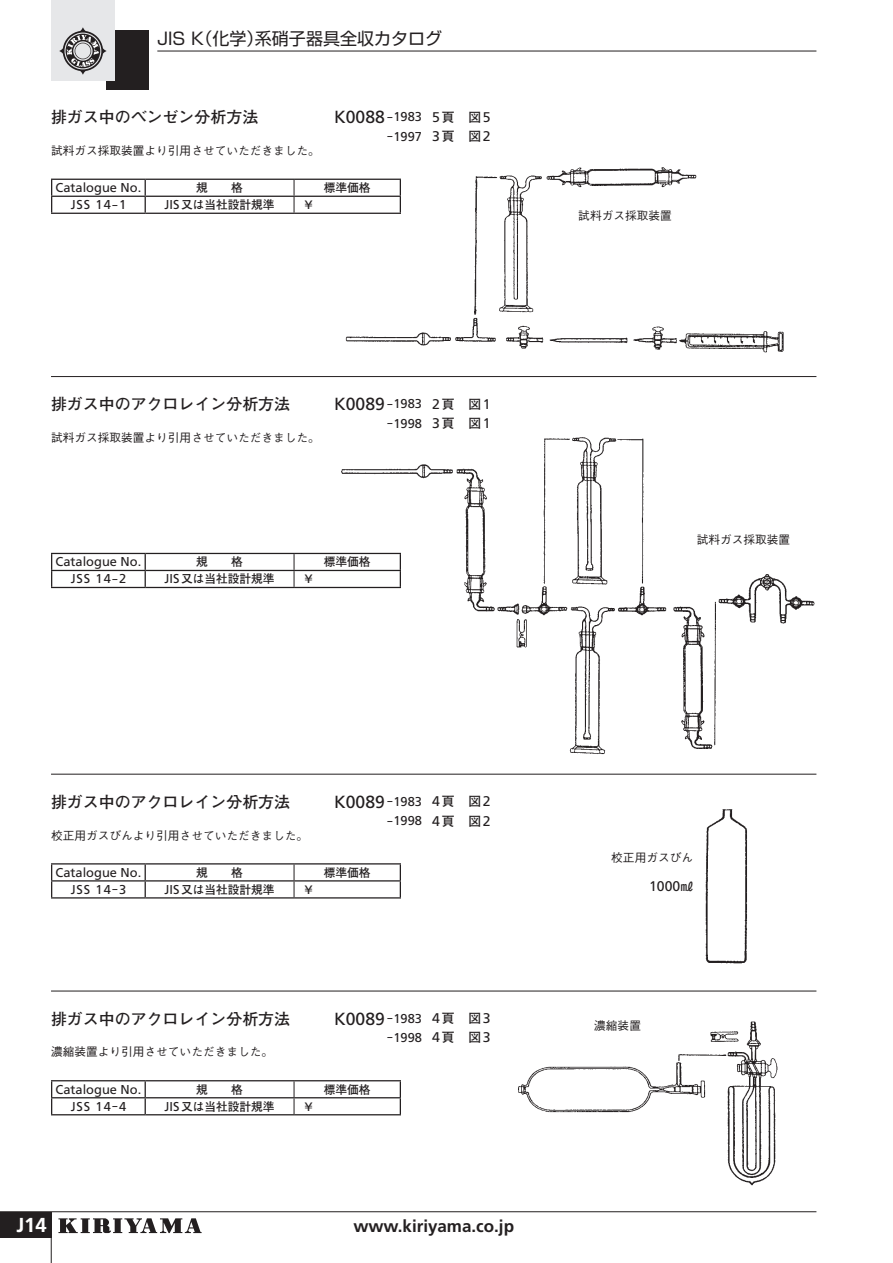
<style>
.page{position:relative;width:893px;height:1263px;background:#fff}
.page>*{position:absolute;margin:0;border:0;box-sizing:border-box;transform-origin:0 0}
.t1{font:700 20.25px "Frutiger";color:#fff}
.t2{font:17.55px "Frutiger";color:#231f20}
.t3{font:16.95px "Shin Go Pro";color:#231f20}
.t4{font:700 16.95px "Frutiger";color:#231f20}
.t5{font:700 15.9px "Futo Go B101 Pro";color:#231f20}
.t6{font:14.1px "Frutiger";color:#231f20}
.t7{font:12.9px "Frutiger";color:#231f20}
.t8{font:12.9px "Frutiger";color:#231f20;scale:1.5 1}
.t9{font:500 11.7px "Gothic BBB Pro";color:#231f20}
.t10{font:700 11.7px "Futo Go B101 Pro";color:#231f20}
.s1{font-size:12.9px}
.s2{font-size:14.1px}
.s3{font-family:"Futo Go B101 Pro";font-weight:700;font-size:12.75px}
.s4{font-family:"Frutiger";font-weight:400;font-size:12.9px}
</style>
<div class="page">
<hr style="left:157px;top:51px;width:659px;height:1px;background:#231f20">
<div style="left:106px;top:30px;width:43px;height:59px;background:#231f20"></div>
<div style="left:51px;top:0;width:64px;height:81px;background:#e6e7e9"></div>
<svg style="left:59px;top:27px;width:48px;height:48px"></svg>
<hr style="left:0;top:1211px;width:816px;height:1px;background:#231f20">
<img style="left:518px;top:1021px;width:260px;height:165px">
<hr style="left:51px;top:213px;width:94px;height:1px;background:#231f20">
<hr style="left:145px;top:213px;width:149px;height:1px;background:#231f20">
<hr style="left:294px;top:213px;width:107px;height:1px;background:#231f20">
<svg style="left:51px;top:179px;width:271px;height:34px"></svg>
<img style="left:322px;top:167px;width:462px;height:186px">
<hr style="left:51px;top:587px;width:94px;height:1px;background:#231f20">
<hr style="left:145px;top:587px;width:149px;height:1px;background:#231f20">
<hr style="left:294px;top:587px;width:107px;height:1px;background:#231f20">
<svg style="left:51px;top:553px;width:276px;height:34px"></svg>
<hr style="left:51px;top:376px;width:765px;height:1px;background:#231f20">
<img style="left:327px;top:437px;width:488px;height:318px">
<hr style="left:51px;top:863px;width:94px;height:1px;background:#231f20">
<hr style="left:145px;top:863px;width:149px;height:1px;background:#231f20">
<hr style="left:294px;top:863px;width:107px;height:1px;background:#231f20">
<svg style="left:51px;top:864px;width:350px;height:34px"></svg>
<hr style="left:51px;top:774px;width:765px;height:1px;background:#231f20">
<img style="left:705px;top:809px;width:42px;height:155px">
<hr style="left:51px;top:1080px;width:94px;height:1px;background:#231f20">
<hr style="left:145px;top:1080px;width:149px;height:1px;background:#231f20">
<hr style="left:294px;top:1080px;width:107px;height:1px;background:#231f20">
<svg style="left:51px;top:1081px;width:350px;height:34px"></svg>
<hr style="left:51px;top:991px;width:765px;height:1px;background:#231f20">
<div style="left:0;top:1212px;width:51px;height:25px;background:#231f20"></div>
<hr style="left:51px;top:1212px;width:1px;height:51px;background:#231f20">
<svg style="left:58px;top:1218px;width:144px;height:15px"></svg>
<h3 class="t3" style="left:157px;top:24px;width:286px">JIS K（化学）系硝子器具全収カタログ</h3>
<h3 class="t5" style="left:51px;top:105px;width:209px">排ガス中のベンゼン分析方法</h3>
<h2 class="t2" style="left:334px;top:107px;width:158px">K0088 <span class="s1">-1983</span> <span class="s2">5</span><span class="s3">頁 図</span><span class="s2">5</span></h2>
<p class="t8" style="left:387px;top:128px;width:71px">-1997 <span class="s2">3</span><span class="s3">頁 図</span><span class="s2">2</span></p>
<p class="t9" style="left:51px;top:141px;width:270px">試料ガス採取装置より引用させていただきました。</p>
<p class="t7" style="left:56px;top:180px;width:87px">Catalogue No.</p>
<p class="t10" style="left:196px;top:178px;width:13px">規</p>
<p class="t10" style="left:231px;top:178px;width:13px">格</p>
<p class="t10" style="left:324px;top:178px;width:48px">標準価格</p>
<p class="t7" style="left:71px;top:197px;width:57px">JSS 14-1</p>
<p class="t10" style="left:165px;top:195px;width:112px"><span class="s4">JIS</span>又は当社設計規準</p>
<p class="t10" style="left:303px;top:195px;width:13px">￥</p>
<h3 class="t5" style="left:51px;top:392px;width:241px">排ガス中のアクロレイン分析方法</h3>
<h2 class="t2" style="left:334px;top:394px;width:158px">K0089 <span class="s1">-1983</span> <span class="s2">2</span><span class="s3">頁 図</span><span class="s2">1</span></h2>
<p class="t8" style="left:387px;top:415px;width:71px">-1998 <span class="s2">3</span><span class="s3">頁 図</span><span class="s2">1</span></p>
<p class="t9" style="left:51px;top:428px;width:270px">試料ガス採取装置より引用させていただきました。</p>
<p class="t7" style="left:56px;top:554px;width:87px">Catalogue No.</p>
<p class="t10" style="left:196px;top:553px;width:13px">規</p>
<p class="t10" style="left:231px;top:553px;width:13px">格</p>
<p class="t10" style="left:324px;top:553px;width:48px">標準価格</p>
<p class="t7" style="left:71px;top:571px;width:57px">JSS 14-2</p>
<p class="t10" style="left:165px;top:570px;width:112px"><span class="s4">JIS</span>又は当社設計規準</p>
<p class="t10" style="left:303px;top:570px;width:13px">￥</p>
<p class="t9" style="left:578px;top:206px;width:95px">試料ガス採取装置</p>
<p class="t9" style="left:697px;top:530px;width:95px">試料ガス採取装置</p>
<h3 class="t5" style="left:51px;top:789px;width:241px">排ガス中のアクロレイン分析方法</h3>
<h2 class="t2" style="left:334px;top:791px;width:158px">K0089 <span class="s1">-1983</span> <span class="s2">4</span><span class="s3">頁 図</span><span class="s2">2</span></h2>
<p class="t8" style="left:387px;top:813px;width:71px">-1998 <span class="s2">4</span><span class="s3">頁 図</span><span class="s2">2</span></p>
<p class="t9" style="left:51px;top:826px;width:259px">校正用ガスびんより引用させていただきました。</p>
<p class="t7" style="left:56px;top:865px;width:87px">Catalogue No.</p>
<p class="t10" style="left:196px;top:863px;width:13px">規</p>
<p class="t10" style="left:231px;top:863px;width:13px">格</p>
<p class="t10" style="left:324px;top:863px;width:48px">標準価格</p>
<p class="t7" style="left:71px;top:882px;width:57px">JSS 14-3</p>
<p class="t10" style="left:165px;top:880px;width:112px"><span class="s4">JIS</span>又は当社設計規準</p>
<p class="t10" style="left:303px;top:880px;width:13px">￥</p>
<h3 class="t5" style="left:51px;top:1006px;width:241px">排ガス中のアクロレイン分析方法</h3>
<h2 class="t2" style="left:334px;top:1008px;width:158px">K0089 <span class="s1">-1983</span> <span class="s2">4</span><span class="s3">頁 図</span><span class="s2">3</span></h2>
<p class="t8" style="left:387px;top:1030px;width:71px">-1998 <span class="s2">4</span><span class="s3">頁 図</span><span class="s2">3</span></p>
<p class="t9" style="left:51px;top:1042px;width:224px">濃縮装置より引用させていただきました。</p>
<p class="t7" style="left:56px;top:1082px;width:87px">Catalogue No.</p>
<p class="t10" style="left:196px;top:1080px;width:13px">規</p>
<p class="t10" style="left:231px;top:1080px;width:13px">格</p>
<p class="t10" style="left:324px;top:1080px;width:48px">標準価格</p>
<p class="t7" style="left:71px;top:1099px;width:57px">JSS 14-4</p>
<p class="t10" style="left:165px;top:1097px;width:112px"><span class="s4">JIS</span>又は当社設計規準</p>
<p class="t10" style="left:303px;top:1097px;width:13px">￥</p>
<h1 class="t1" style="left:16px;top:1213px;width:32px">J14</h1>
<h3 class="t4" style="left:353px;top:1216px;width:162px">www.kiriyama.co.jp</h3>
<p class="t9" style="left:611px;top:848px;width:83px">校正用ガスびん</p>
<p class="t6" style="left:649px;top:878px;width:45px">1000<span class="s3">㎖</span></p>
<p class="t9" style="left:594px;top:1016px;width:48px">濃縮装置</p>
</div>
